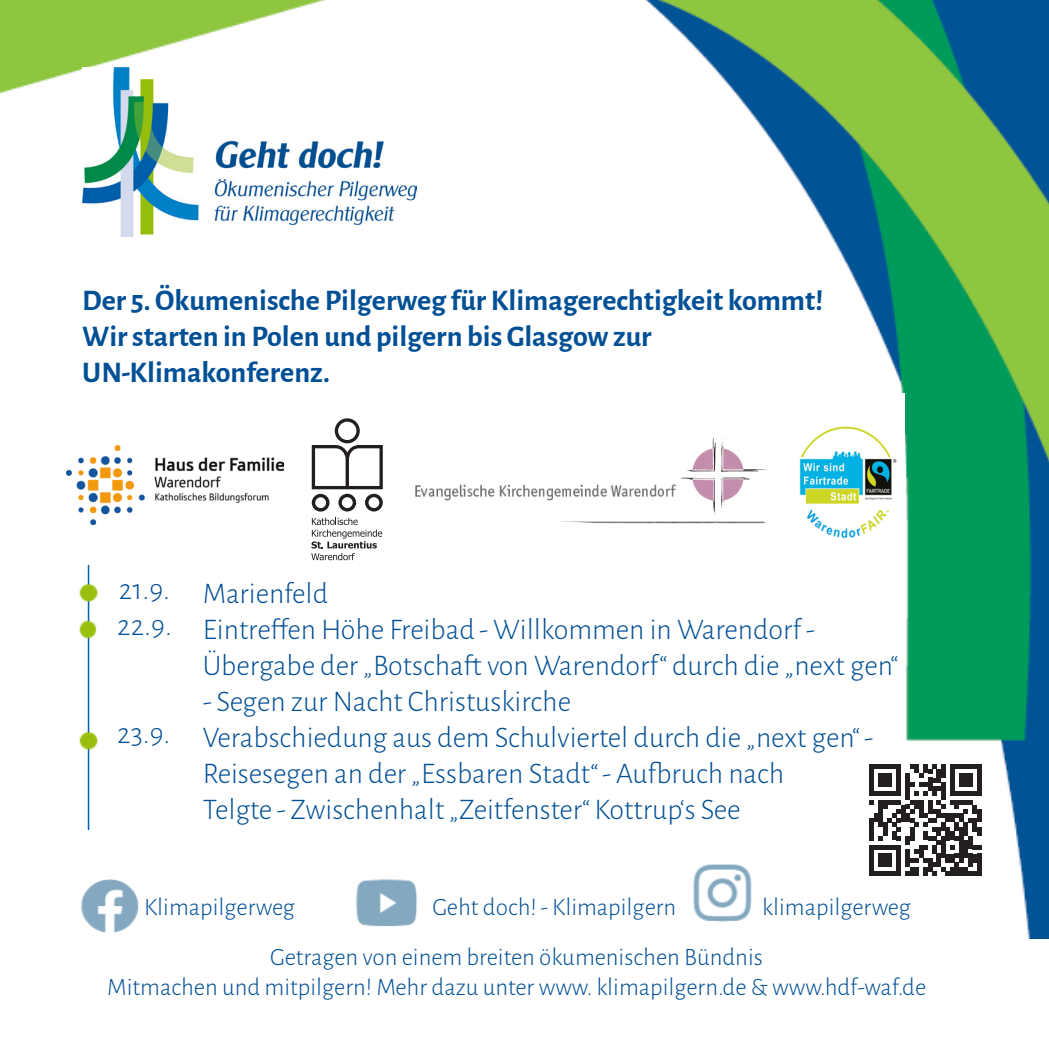
<style>
.page{position:relative;width:1049px;height:1049px;background:#fff}
.page>*{position:absolute;margin:0;border:0;box-sizing:border-box;transform-origin:0 0}
.t1{font:300 30px "Alegreya Sans";color:#014f95}
.t2{font:700 30px "Alegreya Sans";color:#014f95}
.t3{font:300 25px "Alegreya Sans";color:#014f95}
</style>
<div class="page">
<img style="left:0;top:0;width:1049px;height:938px">
<svg style="left:870px;top:764px;width:111px;height:112px"></svg>
<img style="left:82px;top:68px;width:334px;height:168px">
<img style="left:692px;top:864px;width:60px;height:59px">
<img style="left:352px;top:869px;width:79px;height:69px">
<img style="left:78px;top:877px;width:66px;height:55px">
<img style="left:777px;top:394px;width:127px;height:152px">
<img style="left:66px;top:446px;width:218px;height:78px">
<svg style="left:311px;top:518px;width:71px;height:42px"></svg>
<svg style="left:312px;top:418px;width:71px;height:94px"></svg>
<img style="left:414px;top:434px;width:353px;height:90px">
<img style="left:54px;top:565px;width:57px;height:264px">
<p class="t2" style="left:82px;top:278px;width:742px">Der 5. Ökumenische Pilgerweg für Klimagerechtigkeit kommt!</p>
<p class="t2" style="left:82px;top:314px;width:571px">Wir starten in Polen und pilgern bis Glasgow zur</p>
<p class="t2" style="left:82px;top:350px;width:249px">UN-Klimakonferenz.</p>
<p class="t1" style="left:119px;top:570px;width:53px">21.9.</p>
<p class="t1" style="left:117px;top:606px;width:56px">22.9.</p>
<p class="t1" style="left:117px;top:714px;width:55px">23.9.</p>
<p class="t1" style="left:203px;top:574px;width:127px">Marienfeld</p>
<p class="t1" style="left:203px;top:610px;width:614px">Eintreffen Höhe Freibad - Willkommen in Warendorf -</p>
<p class="t1" style="left:203px;top:646px;width:697px">Übergabe der „Botschaft von Warendorf“ durch die „next gen“</p>
<p class="t1" style="left:203px;top:682px;width:370px">- Segen zur Nacht Christuskirche</p>
<p class="t1" style="left:203px;top:718px;width:672px">Verabschiedung aus dem Schulviertel durch die „next gen“ -</p>
<p class="t1" style="left:203px;top:754px;width:583px">Reisesegen an der „Essbaren Stadt“ - Aufbruch nach</p>
<p class="t1" style="left:203px;top:790px;width:539px">Telgte - Zwischenhalt „Zeitfenster“ Kottrup‘s See</p>
<p class="t3" style="left:144px;top:890px;width:152px">Klimapilgerweg</p>
<p class="t3" style="left:432px;top:890px;width:245px">Geht doch! - Klimapilgern</p>
<p class="t3" style="left:762px;top:890px;width:150px">klimapilgerweg</p>
<p class="t3" style="left:270px;top:941px;width:494px">Getragen von einem breiten ökumenischen Bündnis</p>
<p class="t3" style="left:107px;top:971px;width:820px">Mitmachen und mitpilgern! Mehr dazu unter www. klimapilgern.de &amp; www.hdf-waf.de</p>
</div>
